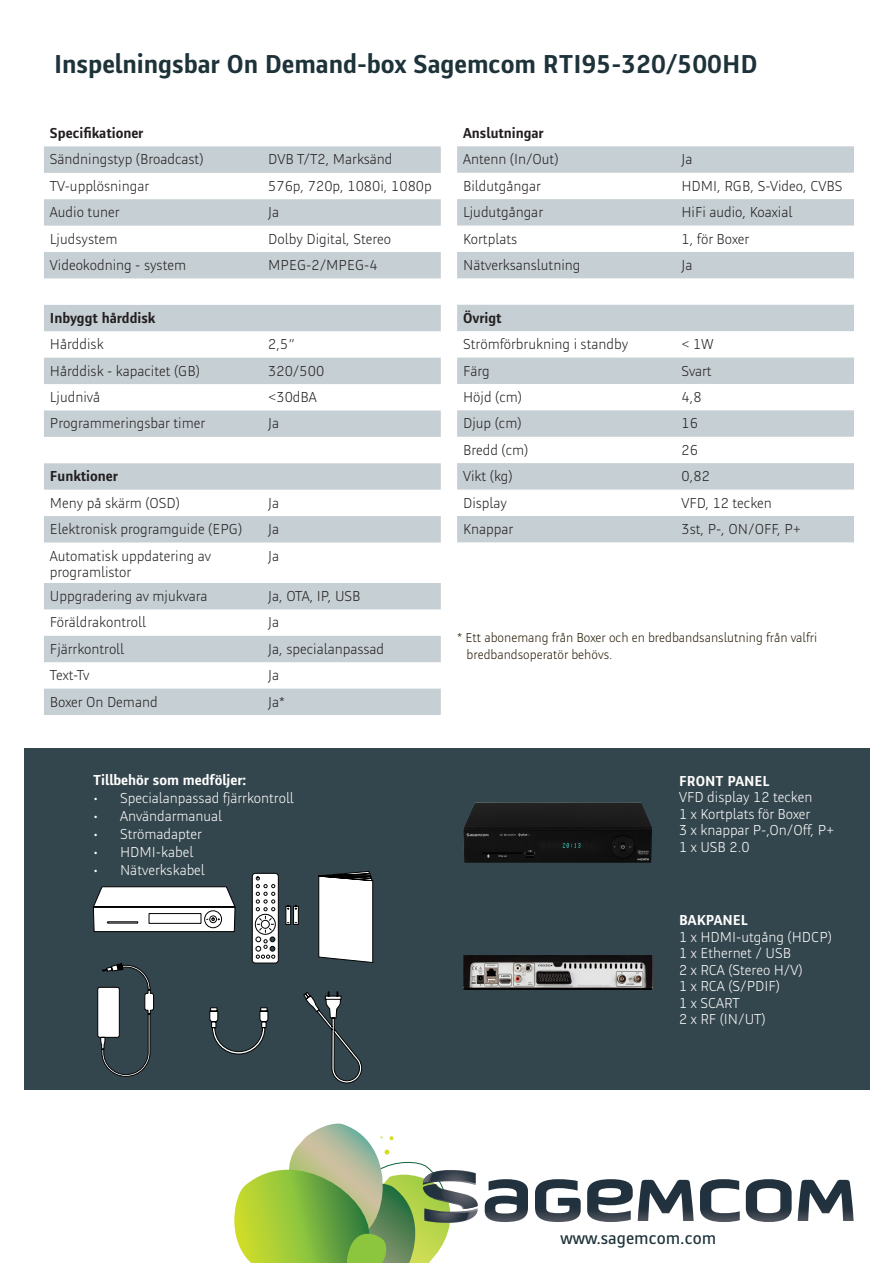
<style>
.page{position:relative;width:893px;height:1263px;background:#fff}
.page>*{position:absolute;margin:0;border:0;box-sizing:border-box;transform-origin:0 0}
.t1{font:700 27px "Sagem Type";color:#1d3239}
.t2{font:18px "Sagem Type";color:#1d3239}
.t3{font:300 15px "Sagem Type";color:#231f20}
.t4{font:300 15px "Sagem Type";color:#fff}
.t5{font:700 15px "Sagem Type";color:#231f20}
.t6{font:700 15px "Sagem Type";color:#fff}
.t7{font:300 13.5px "Sagem Type";color:#251a05}
</style>
<div class="page">
<svg style="left:44px;top:146px;width:397px;height:569px"></svg>
<svg style="left:234px;top:1123px;width:620px;height:140px"></svg>
<svg style="left:457px;top:146px;width:397px;height:396px;fill:#c6cfd4"></svg>
<div style="left:24px;top:748px;width:845px;height:342px;background:#34464d"></div>
<svg style="left:92px;top:871px;width:281px;height:212px"></svg>
<img style="left:464px;top:955px;width:188px;height:35px">
<img style="left:464px;top:803px;width:188px;height:60px">
<p class="t1" style="left:54px;top:49px;width:705px">Inspelningsbar On Demand-box Sagemcom RTI95-320/500HD</p>
<p class="t5" style="left:50px;top:125px;width:95px">Specifikationer</p>
<p class="t3" style="left:50px;top:151px;width:155px">Sändningstyp (Broadcast)</p>
<p class="t3" style="left:268px;top:151px;width:126px">DVB T/T2, Marksänd</p>
<p class="t3" style="left:50px;top:178px;width:101px">TV-upplösningar</p>
<p class="t3" style="left:268px;top:178px;width:165px">576p, 720p, 1080i, 1080p</p>
<p class="t3" style="left:50px;top:204px;width:71px">Audio tuner</p>
<p class="t3" style="left:268px;top:204px;width:12px">Ja</p>
<p class="t3" style="left:50px;top:231px;width:69px">Ljudsystem</p>
<p class="t3" style="left:268px;top:231px;width:124px">Dolby Digital, Stereo</p>
<p class="t3" style="left:50px;top:257px;width:138px">Videokodning - system</p>
<p class="t3" style="left:268px;top:257px;width:111px">MPEG-2/MPEG-4</p>
<p class="t5" style="left:50px;top:310px;width:107px">Inbyggt hårddisk</p>
<p class="t3" style="left:50px;top:336px;width:55px">Hårddisk</p>
<p class="t3" style="left:268px;top:336px;width:28px">2,5”</p>
<p class="t3" style="left:50px;top:363px;width:151px">Hårddisk - kapacitet (GB)</p>
<p class="t3" style="left:268px;top:363px;width:58px">320/500</p>
<p class="t3" style="left:50px;top:389px;width:52px">Ljudnivå</p>
<p class="t3" style="left:268px;top:389px;width:50px">&lt;30dBA</p>
<p class="t3" style="left:50px;top:415px;width:157px">Programmeringsbar timer</p>
<p class="t3" style="left:268px;top:415px;width:12px">Ja</p>
<p class="t5" style="left:50px;top:468px;width:70px">Funktioner</p>
<p class="t3" style="left:50px;top:495px;width:132px">Meny på skärm (OSD)</p>
<p class="t3" style="left:268px;top:495px;width:12px">Ja</p>
<p class="t3" style="left:50px;top:521px;width:194px">Elektronisk programguide (EPG)</p>
<p class="t3" style="left:268px;top:521px;width:12px">Ja</p>
<p class="t3" style="left:50px;top:547px;width:163px">Automatisk uppdatering av</p>
<p class="t3" style="left:50px;top:564px;width:83px">programlistor</p>
<p class="t3" style="left:268px;top:547px;width:12px">Ja</p>
<p class="t3" style="left:50px;top:588px;width:159px">Uppgradering av mjukvara</p>
<p class="t3" style="left:268px;top:588px;width:94px">Ja, OTA, IP, USB</p>
<p class="t3" style="left:50px;top:614px;width:98px">Föräldrakontroll</p>
<p class="t3" style="left:268px;top:614px;width:12px">Ja</p>
<p class="t3" style="left:50px;top:641px;width:76px">Fjärrkontroll</p>
<p class="t3" style="left:268px;top:641px;width:117px">Ja, specialanpassad</p>
<p class="t3" style="left:50px;top:667px;width:41px">Text-Tv</p>
<p class="t3" style="left:268px;top:667px;width:12px">Ja</p>
<p class="t3" style="left:50px;top:694px;width:109px">Boxer On Demand</p>
<p class="t3" style="left:268px;top:694px;width:18px">Ja*</p>
<p class="t6" style="left:93px;top:772px;width:155px">Tillbehör som medföljer:</p>
<p class="t4" style="left:93px;top:790px;width:202px">• Specialanpassad fjärrkontroll</p>
<p class="t4" style="left:93px;top:808px;width:131px">• Användarmanual</p>
<p class="t4" style="left:93px;top:826px;width:110px">• Strömadapter</p>
<p class="t4" style="left:93px;top:844px;width:102px">• HDMI-kabel</p>
<p class="t4" style="left:93px;top:862px;width:113px">• Nätverkskabel</p>
<p class="t5" style="left:463px;top:125px;width:82px">Anslutningar</p>
<p class="t3" style="left:463px;top:151px;width:97px">Antenn (In/Out)</p>
<p class="t3" style="left:681px;top:151px;width:12px">Ja</p>
<p class="t3" style="left:463px;top:178px;width:79px">Bildutgångar</p>
<p class="t3" style="left:681px;top:178px;width:163px">HDMI, RGB, S-Video, CVBS</p>
<p class="t3" style="left:463px;top:204px;width:81px">Ljudutgångar</p>
<p class="t3" style="left:681px;top:204px;width:112px">HiFi audio, Koaxial</p>
<p class="t3" style="left:463px;top:230px;width:56px">Kortplats</p>
<p class="t3" style="left:681px;top:230px;width:69px">1, för Boxer</p>
<p class="t3" style="left:463px;top:257px;width:119px">Nätverksanslutning</p>
<p class="t3" style="left:681px;top:257px;width:12px">Ja</p>
<p class="t5" style="left:463px;top:310px;width:40px">Övrigt</p>
<p class="t3" style="left:463px;top:336px;width:167px">Strömförbrukning i standby</p>
<p class="t3" style="left:681px;top:336px;width:33px">&lt; 1W</p>
<p class="t3" style="left:463px;top:362px;width:28px">Färg</p>
<p class="t3" style="left:681px;top:362px;width:32px">Svart</p>
<p class="t3" style="left:463px;top:389px;width:60px">Höjd (cm)</p>
<p class="t3" style="left:681px;top:389px;width:22px">4,8</p>
<p class="t3" style="left:463px;top:415px;width:60px">Djup (cm)</p>
<p class="t3" style="left:681px;top:415px;width:18px">16</p>
<p class="t3" style="left:463px;top:442px;width:67px">Bredd (cm)</p>
<p class="t3" style="left:681px;top:442px;width:18px">26</p>
<p class="t3" style="left:463px;top:468px;width:51px">Vikt (kg)</p>
<p class="t3" style="left:681px;top:468px;width:30px">0,82</p>
<p class="t3" style="left:463px;top:494px;width:45px">Display</p>
<p class="t3" style="left:681px;top:494px;width:92px">VFD, 12 tecken</p>
<p class="t3" style="left:463px;top:521px;width:51px">Knappar</p>
<p class="t3" style="left:681px;top:521px;width:121px">3st, P-, ON/OFF, P+</p>
<p class="t7" style="left:457px;top:631px;width:362px">* Ett abonemang från Boxer och en bredbandsanslutning från valfri</p>
<p class="t7" style="left:466px;top:647px;width:147px">bredbandsoperatör behövs.</p>
<p class="t6" style="left:679px;top:773px;width:92px">FRONT PANEL</p>
<p class="t4" style="left:679px;top:789px;width:135px">VFD display 12 tecken</p>
<p class="t4" style="left:679px;top:806px;width:133px">1 x Kortplats för Boxer</p>
<p class="t4" style="left:679px;top:822px;width:157px">3 x knappar P-,On/Off, P+</p>
<p class="t4" style="left:679px;top:839px;width:72px">1 x USB 2.0</p>
<p class="t6" style="left:679px;top:912px;width:70px">BAKPANEL</p>
<p class="t4" style="left:679px;top:929px;width:154px">1 x HDMI-utgång (HDCP)</p>
<p class="t4" style="left:679px;top:945px;width:114px">1 x Ethernet / USB</p>
<p class="t4" style="left:679px;top:962px;width:125px">2 x RCA (Stereo H/V)</p>
<p class="t4" style="left:679px;top:978px;width:102px">1 x RCA (S/PDIF)</p>
<p class="t4" style="left:679px;top:995px;width:62px">1 x SCART</p>
<p class="t4" style="left:679px;top:1011px;width:88px">2 x RF (IN/UT)</p>
<p class="t2" style="left:560px;top:1228px;width:157px">www.sagemcom.com</p>
</div>
